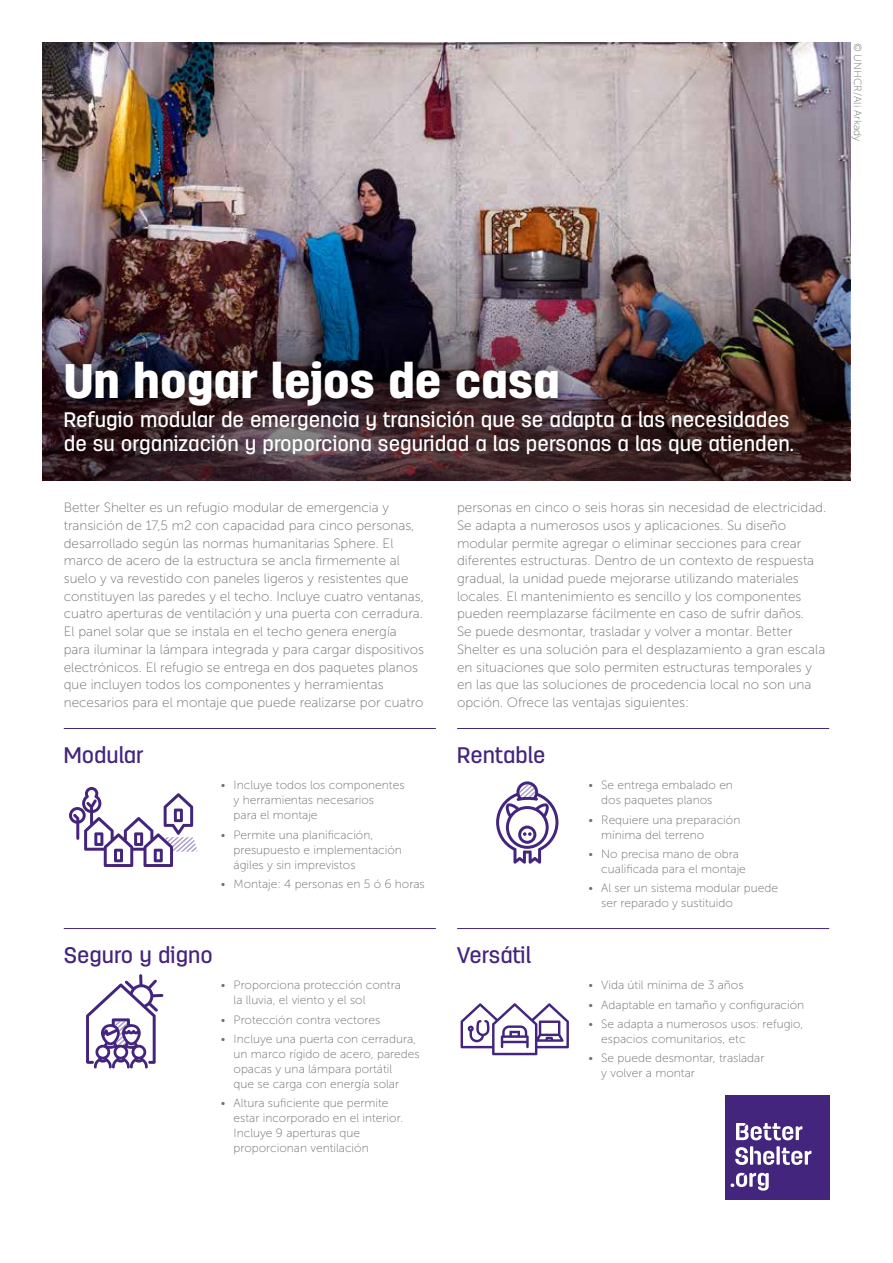
<style>
.page{position:relative;width:893px;height:1263px;background:#fff}
.page>*{position:absolute;margin:0;border:0;box-sizing:border-box;transform-origin:0 0}
.t1{font:900 48.3px "Antartida";color:#fff}
.t2{font:500 22.5px "Antartida";color:#44257d}
.t3{font:500 21px/24px "Antartida";color:#fff}
.t4{font:13.5px/17.7px "Museo Sans 100";color:#706f6f}
.t5{font:12px/15px "Museo Sans 100";color:#706f6f}
.t6{font:10.5px "Museo Sans 100";color:#706f6f}
</style>
<div class="page">
<img style="left:43px;top:43px;width:807px;height:200px">
<svg style="left:496px;top:781px;width:62px;height:83px"></svg>
<svg style="left:86px;top:974px;width:77px;height:94px"></svg>
<hr style="left:457px;top:728px;width:372px;height:1px;background:#44257d">
<hr style="left:64px;top:928px;width:372px;height:1px;background:#44257d">
<hr style="left:457px;top:928px;width:372px;height:1px;background:#44257d">
<hr style="left:64px;top:728px;width:372px;height:1px;background:#44257d">
<svg style="left:69px;top:787px;width:128px;height:80px"></svg>
<div style="left:725px;top:1095px;width:104px;height:104px;background:#44257d"></div>
<svg style="left:776px;top:1146px;width:4px;height:19px"></svg>
<svg style="left:736px;top:1123px;width:66px;height:17px"></svg>
<svg style="left:735px;top:1147px;width:13px;height:18px"></svg>
<svg style="left:782px;top:1147px;width:29px;height:18px"></svg>
<hr style="left:750px;top:1146px;width:3px;height:19px;background:#fff">
<svg style="left:754px;top:1151px;width:20px;height:14px"></svg>
<svg style="left:731px;top:1173px;width:38px;height:18px"></svg>
<svg style="left:461px;top:1003px;width:108px;height:52px"></svg>
<img style="left:43px;top:243px;width:807px;height:238px">
<div style="left:49px;top:347px;width:758px;height:122px;background:#000;opacity:.75"></div>
<p class="t6" style="left:863px;top:43px;width:100px;rotate:90deg">© UNHCR/Ali Arkady</p>
<h1 class="t1" style="left:64px;top:354px;width:498px">Un hogar lejos de casa</h1>
<h3 class="t3" style="left:64px;top:408px;width:731px">Refugio modular de emergencia y transición que se adapta a las necesidades de su organización y proporciona seguridad a las personas a las que atienden.</h3>
<p class="t4" style="left:64px;top:499px;width:362px">Better Shelter es un refugio modular de emergencia y transición de 17,5 m2 con capacidad para cinco personas, desarrollado según las normas humanitarias Sphere. El marco de acero de la estructura se ancla firmemente al suelo y va revestido con paneles ligeros y resistentes que constituyen las paredes y el techo. Incluye cuatro ventanas, cuatro aperturas de ventilación y una puerta con cerradura.<br>El panel solar que se instala en el techo genera energía para iluminar la lámpara integrada y para cargar dispositivos electrónicos. El refugio se entrega en dos paquetes planos que incluyen todos los componentes y herramientas necesarios para el montaje que puede realizarse por cuatro</p>
<p class="t4" style="left:457px;top:499px;width:371px">personas en cinco o seis horas sin necesidad de electricidad.<br>Se adapta a numerosos usos y aplicaciones. Su diseño modular permite agregar o eliminar secciones para crear diferentes estructuras. Dentro de un contexto de respuesta gradual, la unidad puede mejorarse utilizando materiales locales. El mantenimiento es sencillo y los componentes pueden reemplazarse fácilmente en caso de sufrir daños.<br>Se puede desmontar, trasladar y volver a montar. Better Shelter es una solución para el desplazamiento a gran escala en situaciones que solo permiten estructuras temporales y en las que las soluciones de procedencia local no son una opción. Ofrece las ventajas siguientes:</p>
<h2 class="t2" style="left:64px;top:742px;width:81px">Modular</h2>
<p class="t5" style="left:234px;top:778px;width:172px;text-indent:-13px">• Incluye todos los componentes y herramientas necesarios<br>para el montaje</p>
<p class="t5" style="left:234px;top:827px;width:170px;text-indent:-13px">• Permite una planificación, presupuesto e implementación ágiles y sin imprevistos</p>
<p class="t5" style="left:221px;top:876px;width:205px">• Montaje: 4 personas en 5 ó 6 horas</p>
<h2 class="t2" style="left:64px;top:942px;width:151px">Seguro y digno</h2>
<p class="t5" style="left:234px;top:978px;width:169px;text-indent:-13px">• Proporciona protección contra la lluvia, el viento y el sol</p>
<p class="t5" style="left:221px;top:1012px;width:161px">• Protección contra vectores</p>
<p class="t5" style="left:234px;top:1031px;width:187px;text-indent:-13px">• Incluye una puerta con cerradura, un marco rígido de acero, paredes opacas y una lámpara portátil<br>que se carga con energía solar</p>
<p class="t5" style="left:234px;top:1095px;width:171px;text-indent:-13px">• Altura suficiente que permite estar incorporado en el interior.<br>Incluye 9 aperturas que proporcionan ventilación</p>
<h2 class="t2" style="left:457px;top:742px;width:90px">Rentable</h2>
<h2 class="t2" style="left:457px;top:942px;width:75px">Versátil</h2>
<p class="t5" style="left:601px;top:778px;width:133px;text-indent:-13px">• Se entrega embalado en dos paquetes planos</p>
<p class="t5" style="left:601px;top:812px;width:141px;text-indent:-13px">• Requiere una preparación mínima del terreno</p>
<p class="t5" style="left:601px;top:846px;width:146px;text-indent:-13px">• No precisa mano de obra cualificada para el montaje</p>
<p class="t5" style="left:601px;top:880px;width:178px;text-indent:-13px">• Al ser un sistema modular puede ser reparado y sustituido</p>
<p class="t5" style="left:588px;top:978px;width:157px">• Vida útil mínima de 3 años</p>
<p class="t5" style="left:588px;top:997px;width:217px">• Adaptable en tamaño y configuración</p>
<p class="t5" style="left:601px;top:1016px;width:204px;text-indent:-13px">• Se adapta a numerosos usos: refugio, espacios comunitarios, etc</p>
<p class="t5" style="left:601px;top:1050px;width:165px;text-indent:-13px">• Se puede desmontar, trasladar y volver a montar</p>
</div>
